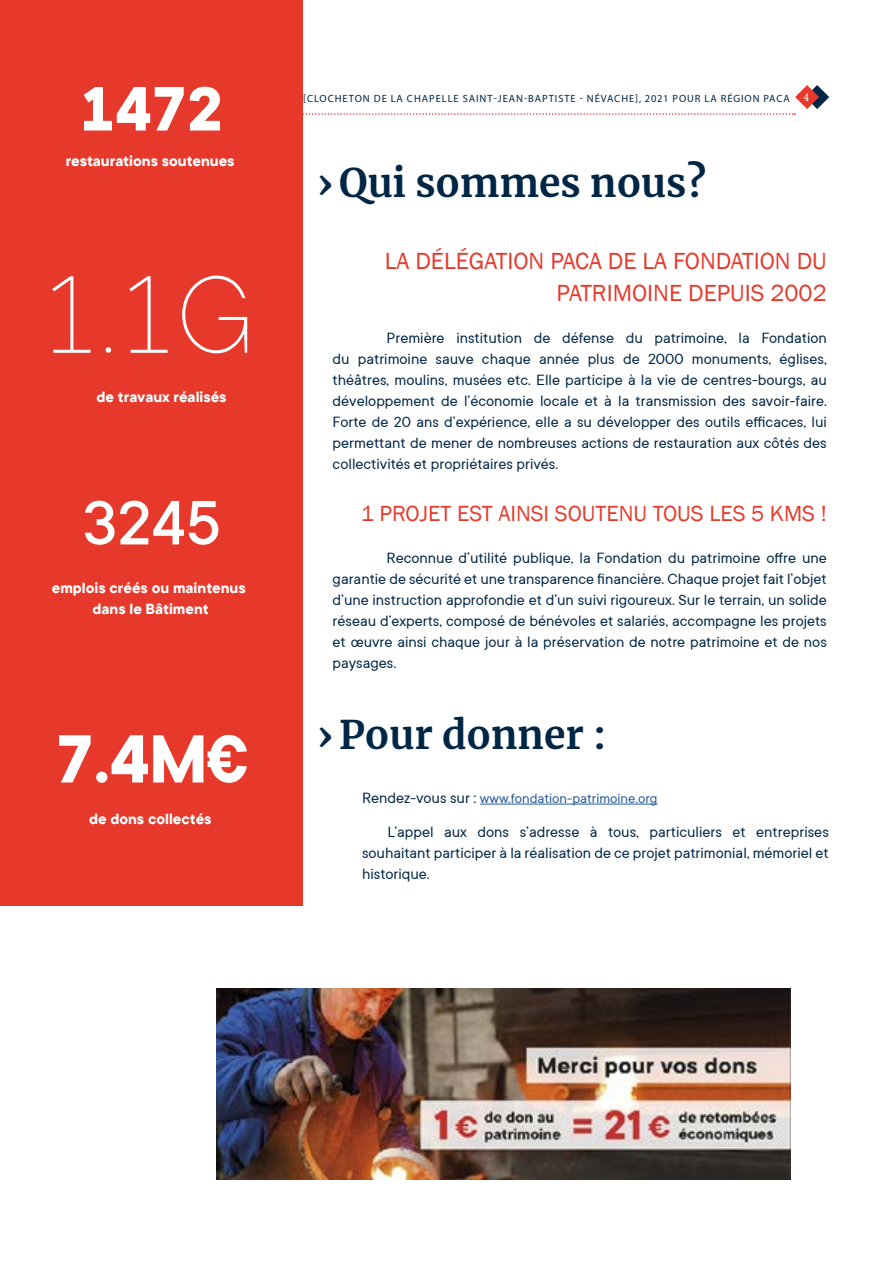
<style>
.page{position:relative;width:893px;height:1263px;background:#fff}
.page>*{position:absolute;margin:0;border:0;box-sizing:border-box;transform-origin:0 0}
.t1{font:100 121.5px "TT Commons";color:#fff}
.t2{font:700 75px "TT Commons";color:#fff}
.t3{font:700 69px "TT Commons";color:#fff}
.t4{font:500 69px "TT Commons";color:#fff}
.t5{font:700 39px "Merriweather";color:#002646}
.t6{font:24px/31.5px "Franklin Gothic";color:#e7392b;text-align:right}
.t7{font:22.5px "Franklin Gothic";color:#e7392b}
.t8{font:16.5px/21px "TT Commons";color:#002646;text-align:justify}
.t9{font:700 16.5px/21px "TT Commons";color:#fff;text-align:center}
.t10{font:15px "TT Commons";color:#275b9b}
.t11{font:10.5px "Myriad Pro";letter-spacing:.09em;color:#002646}
.s1{font-size:16.5px;color:#002646}
</style>
<div class="page">
<svg style="left:303px;top:85px;width:526px;height:30px"></svg>
<img style="left:216px;top:988px;width:574px;height:192px">
<div style="left:0;top:0;width:303px;height:905px;background:#e7392b"></div>
<hr style="left:480px;top:804px;width:177px;height:1px;background:#275b9b">
<h3 class="t3" style="left:79px;top:64px;width:145px">1472</h3>
<p class="t9" style="left:66px;top:150px;width:170px">restaurations soutenues</p>
<h1 class="t1" style="left:41px;top:240px;width:217px">1.1G</h1>
<p class="t9" style="left:96px;top:386px;width:132px">de travaux réalisés</p>
<h3 class="t4" style="left:82px;top:479px;width:139px">3245</h3>
<p class="t9" style="left:52px;top:577px;width:195px">emplois créés ou maintenus dans le Bâtiment</p>
<h2 class="t2" style="left:55px;top:710px;width:194px">7.4M€</h2>
<p class="t9" style="left:89px;top:808px;width:124px">de dons collectés</p>
<p class="t11" style="left:303px;top:92px;width:508px">[CLOCHETON DE LA CHAPELLE SAINT-JEAN-BAPTISTE - NÉVACHE], 2021 POUR LA RÉGION PACA <sup>4</sup></p>
<h3 class="t5" style="left:317px;top:155px;width:390px">› Qui sommes nous?</h3>
<h3 class="t6" style="left:385px;top:246px;width:444px">LA DÉLÉGATION PACA DE LA FONDATION DU<br>PATRIMOINE DEPUIS 2002</h3>
<p class="t8" style="left:333px;top:327px;width:496px;text-indent:54px">Première institution de défense du patrimoine, la Fondation du patrimoine sauve chaque année plus de 2000 monuments, églises, théâtres, moulins, musées etc. Elle participe à la vie de centres-bourgs, au développement de l’économie locale et à la transmission des savoir-faire.<br>Forte de 20 ans d’expérience, elle a su développer des outils efficaces, lui permettant de mener de nombreuses actions de restauration aux côtés des collectivités et propriétaires privés.</p>
<h3 class="t7" style="left:361px;top:500px;width:467px">1 PROJET EST AINSI SOUTENU TOUS LES 5 KMS !</h3>
<p class="t8" style="left:333px;top:547px;width:496px;text-indent:54px">Reconnue d’utilité publique, la Fondation du patrimoine offre une garantie de sécurité et une transparence financière. Chaque projet fait l’objet d’une instruction approfondie et d’un suivi rigoureux. Sur le terrain, un solide réseau d’experts, composé de bénévoles et salariés, accompagne les projets et œuvre ainsi chaque jour à la préservation de notre patrimoine et de nos paysages.</p>
<h3 class="t5" style="left:317px;top:708px;width:291px">› Pour donner :</h3>
<p class="t10" style="left:362px;top:789px;width:297px"><span class="s1">Rendez-vous sur :</span> www.fondation-patrimoine.org</p>
<p class="t8" style="left:362px;top:820px;width:468px;text-indent:26px">L’appel aux dons s’adresse à tous, particuliers et entreprises souhaitant participer à la réalisation de ce projet patrimonial, mémoriel et historique.</p>
</div>
